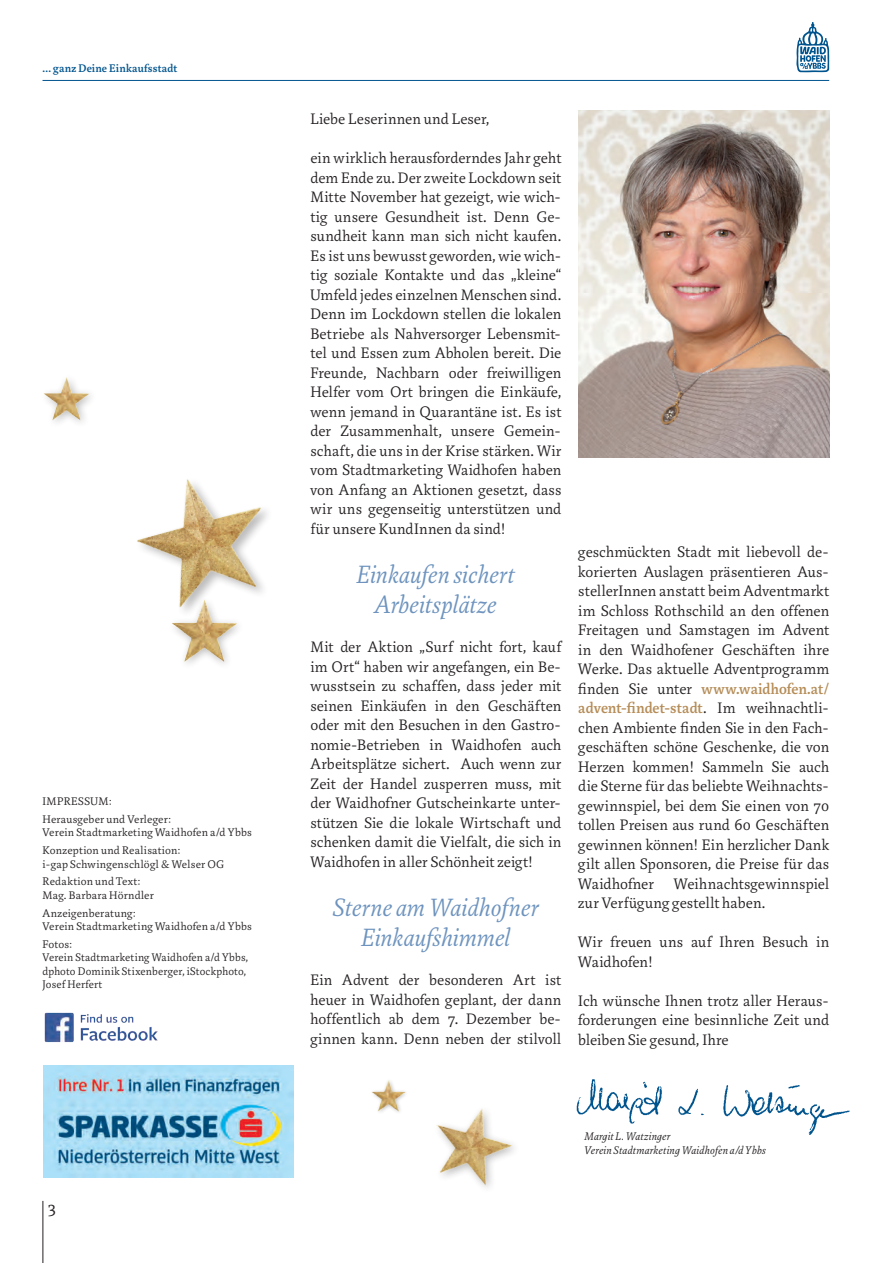
<style>
.page{position:relative;width:893px;height:1263px;background:#fff}
.page>*{position:absolute;margin:0;border:0;box-sizing:border-box;transform-origin:0 0}
.t1{font:italic 300 27px/30px "Marat";color:#6d93be;text-align:center}
.t2{font:300 18px "Marat";color:#231f20}
.t3{font:300 16.5px/19.5px "Marat";letter-spacing:.005em;color:#231f20;text-align:justify}
.t4{font:300 12px/17.7px "Marat";letter-spacing:.02em;color:#231f20}
.t5{font:italic 300 12px/13.5px "Marat";letter-spacing:.015em;color:#231f20}
.t6{font:500 12px "Marat";letter-spacing:.02em;color:#00548e}
.s1{font-weight:500;color:#b58c57}
</style>
<div class="page">
<hr style="left:43px;top:80px;width:786px;height:1px;background:#00548e">
<hr style="left:43px;top:1201px;width:1px;height:62px;background:#231f20">
<svg style="left:796px;top:22px;width:33px;height:50px"></svg>
<img style="left:44px;top:1012px;width:114px;height:31px">
<img style="left:43px;top:1065px;width:250px;height:113px">
<img style="left:578px;top:111px;width:251px;height:347px">
<img style="left:137px;top:479px;width:131px;height:116px">
<img style="left:172px;top:599px;width:65px;height:64px">
<img style="left:44px;top:377px;width:46px;height:44px">
<img style="left:436px;top:1108px;width:78px;height:80px">
<img style="left:372px;top:1080px;width:33px;height:31px">
<img style="left:576px;top:1079px;width:274px;height:56px">
<p class="t6" style="left:43px;top:62px;width:136px">... ganz Deine Einkaufsstadt</p>
<p class="t4" style="left:43px;top:792px;width:130px">IMPRESSUM:<br>Herausgeber und Verleger:</p>
<p class="t4" style="left:43px;top:824px;width:211px">Verein Stadtmarketing Waidhofen a/d Ybbs<br>Konzeption und Realisation:</p>
<p class="t4" style="left:43px;top:855px;width:183px">i-gap Schwingenschlögl &amp; Welser OG<br>Redaktion und Text:</p>
<p class="t4" style="left:43px;top:886px;width:113px">Mag. Barbara Hörndler<br>Anzeigenberatung:</p>
<p class="t4" style="left:43px;top:917px;width:211px">Verein Stadtmarketing Waidhofen a/d Ybbs<br>Fotos:</p>
<p class="t4" style="left:43px;top:951px;width:207px;line-height:13.5px">Verein Stadtmarketing Waidhofen a/d Ybbs, dphoto Dominik Stixenberger, iStockphoto,<br>Josef Herfert</p>
<p class="t2" style="left:48px;top:1197px;width:10px">3</p>
<p class="t3" style="left:310px;top:109px;width:180px">Liebe Leserinnen und Leser,</p>
<p class="t3" style="left:310px;top:148px;width:252px">ein wirklich herausforderndes Jahr geht dem Ende zu. Der zweite Lockdown seit Mitte November hat gezeigt, wie wich&shy;tig unsere Gesundheit ist. Denn Ge&shy;sundheit kann man sich nicht kaufen.<br>Es ist uns bewusst geworden, wie wich&shy;tig soziale Kontakte und das „kleine“ Umfeld jedes einzelnen Menschen sind.<br>Denn im Lockdown stellen die lokalen Betriebe als Nahversorger Lebensmit&shy;tel und Essen zum Abholen bereit. Die Freunde, Nachbarn oder freiwilligen Helfer vom Ort bringen die Einkäufe, wenn jemand in Quarantäne ist. Es ist der Zusammenhalt, unsere Gemein&shy;schaft, die uns in der Krise stärken. Wir vom Stadtmarketing Waidhofen haben von Anfang an Aktionen gesetzt, dass wir uns gegenseitig unterstützen und für unsere KundInnen da sind!</p>
<h1 class="t1" style="left:357px;top:560px;width:159px">Einkaufen sichert<br>Arbeitsplätze</h1>
<p class="t3" style="left:310px;top:637px;width:252px">Mit der Aktion „Surf nicht fort, kauf im Ort“ haben wir angefangen, ein Be&shy;wusstsein zu schaffen, dass jeder mit seinen Einkäufen in den Geschäften oder mit den Besuchen in den Gastro&shy;nomie-Betrieben in Waidhofen auch Arbeitsplätze sichert. Auch wenn zur Zeit der Handel zusperren muss, mit der Waidhofner Gutscheinkarte unter&shy;stützen Sie die lokale Wirtschaft und schenken damit die Vielfalt, die sich in Waidhofen in aller Schönheit zeigt!</p>
<h1 class="t1" style="left:333px;top:893px;width:207px">Sterne am Waidhofner<br>Einkaufshimmel</h1>
<p class="t3" style="left:310px;top:970px;width:252px">Ein Advent der besonderen Art ist heuer in Waidhofen geplant, der dann hoffentlich ab dem 7. Dezember be&shy;ginnen kann. Denn neben der stilvoll</p>
<p class="t3" style="left:578px;top:542px;width:252px">geschmückten Stadt mit liebevoll de&shy;korierten Auslagen präsentieren Aus&shy;stellerInnen anstatt beim Adventmarkt im Schloss Rothschild an den offenen Freitagen und Samstagen im Advent in den Waidhofener Geschäften ihre Werke. Das aktuelle Adventprogramm finden Sie unter <span class="s1">www.waidhofen.at/ advent-findet-stadt</span>. Im weihnachtli&shy;chen Ambiente finden Sie in den Fach&shy;geschäften schöne Geschenke, die von Herzen kommen! Sammeln Sie auch die Sterne für das beliebte Weihnachts&shy;gewinnspiel, bei dem Sie einen von 70 tollen Preisen aus rund 60 Geschäften gewinnen können! Ein herzlicher Dank gilt allen Sponsoren, die Preise für das Waidhofner Weihnachtsgewinnspiel zur Verfügung gestellt haben.</p>
<p class="t3" style="left:578px;top:932px;width:252px">Wir freuen uns auf Ihren Besuch in<br>Waidhofen!</p>
<p class="t3" style="left:578px;top:991px;width:252px">Ich wünsche Ihnen trotz aller Heraus&shy;forderungen eine besinnliche Zeit und bleiben Sie gesund, Ihre</p>
<p class="t5" style="left:584px;top:1130px;width:183px">Margit L. Watzinger<br>Verein Stadtmarketing Waidhofen a/d Ybbs</p>
</div>
